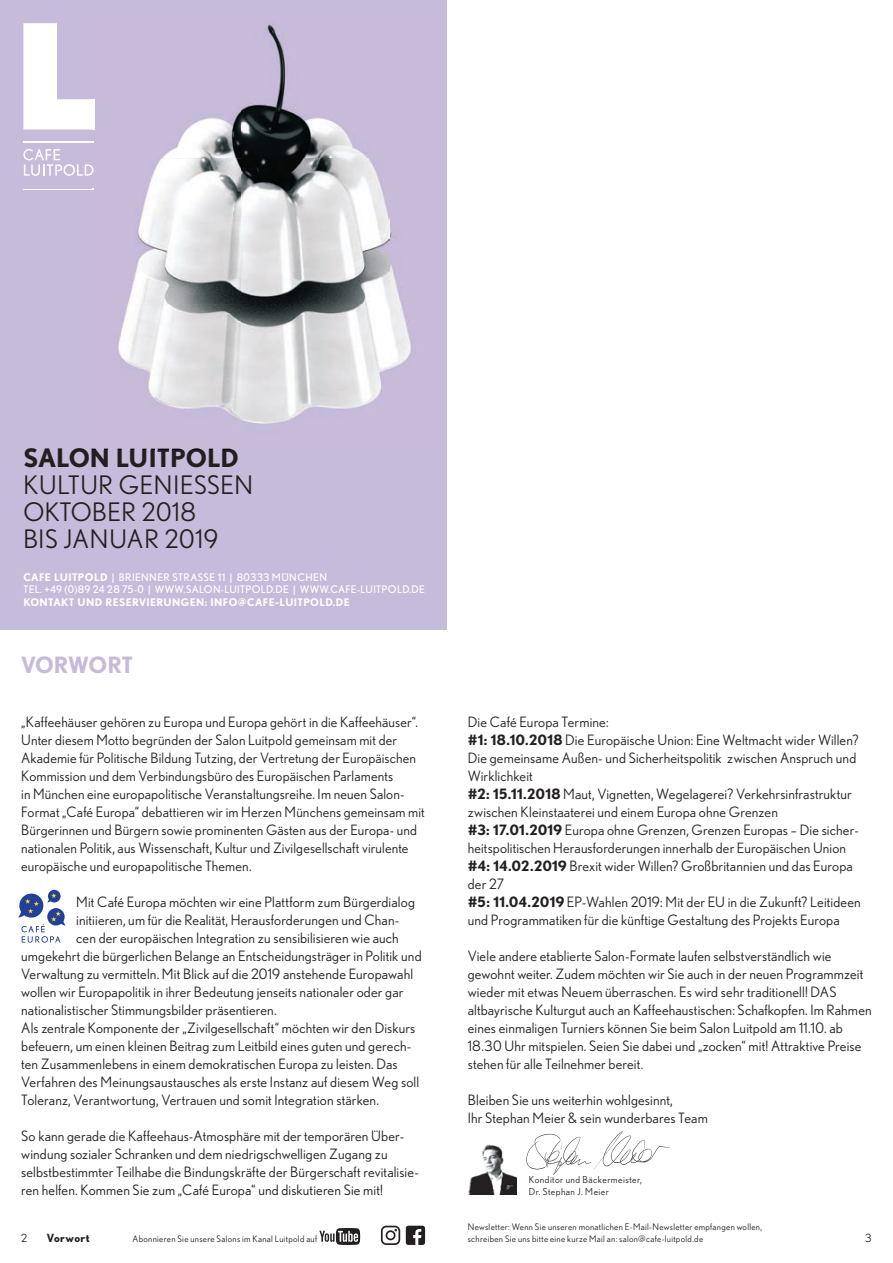
<style>
.page{position:relative;width:893px;height:1263px;background:#fff}
.page>*{position:absolute;margin:0;border:0;box-sizing:border-box;transform-origin:0 0}
.t1{font:25.5px/27px "Nobel";letter-spacing:.02em;color:#231f20}
.t2{font:700 25.5px "Nobel";color:#231f20}
.t3{font:700 22.5px "Nobel";letter-spacing:-.025em;color:#c7bbdb}
.t4{font:14.25px/18px "Nobel";letter-spacing:.01em;color:#231f20}
.t5{font:700 11.25px "Nobel";letter-spacing:.04em;color:#231f20}
.t6{font:11.25px "Nobel";color:#231f20}
.t7{font:10.5px/12.6px "Nobel";letter-spacing:.035em;color:#fff}
.t8{font:700 10.5px "Nobel";letter-spacing:.04em;color:#fff}
.t9{font:9.6px/12px "Nobel";letter-spacing:.05em;color:#231f20}
.t10{font:9px/11.6px "Nobel";letter-spacing:.035em;color:#231f20}
.s1{font-weight:700}
</style>
<div class="page">
<div style="left:0;top:0;width:446px;height:629px;background:#c7bbdb"></div>
<svg style="left:23px;top:23px;width:70px;height:106px"></svg>
<hr style="left:24px;top:142px;width:70px;height:1px;background:#fff">
<hr style="left:24px;top:189px;width:70px;height:1px;background:#fff">
<img style="left:93px;top:24px;width:318px;height:426px">
<svg style="left:23px;top:149px;width:71px;height:27px"></svg>
<img style="left:93px;top:99px;width:1px;height:30px">
<img style="left:93px;top:448px;width:35px;height:2px">
<svg style="left:130px;top:449px;width:16px;height:1px"></svg>
<img style="left:151px;top:448px;width:87px;height:2px">
<svg style="left:18px;top:890px;width:48px;height:53px"></svg>
<svg style="left:319px;top:1228px;width:41px;height:17px"></svg>
<svg style="left:381px;top:1226px;width:19px;height:19px"></svg>
<svg style="left:406px;top:1226px;width:19px;height:19px"></svg>
<img style="left:468px;top:1144px;width:49px;height:51px">
<img style="left:508px;top:1131px;width:164px;height:48px">
<h1 class="t2" style="left:23px;top:443px;width:217px">SALON LUITPOLD</h1>
<h1 class="t1" style="left:23px;top:471px;width:231px">KULTUR GENIESSEN<br>OKTOBER 2018<br>BIS JANUAR 2019</h1>
<p class="t7" style="left:23px;top:570px;width:403px"><span class="s1">CAFE LUITPOLD</span> | BRIENNER STRASSE 11 | 80333 MÜNCHEN<br>TEL. +49 (0)89 24 28 75-0 | WWW.SALON-LUITPOLD.DE | WWW.CAFE-LUITPOLD.DE</p>
<p class="t8" style="left:23px;top:596px;width:328px">KONTAKT UND RESERVIERUNGEN: INFO@CAFE-LUITPOLD.DE</p>
<h2 class="t3" style="left:21px;top:651px;width:113px">VORWORT</h2>
<p class="t4" style="left:468px;top:713px;width:395px">Die Café Europa Termine:<br><span class="s1">#1: 18.10.2018</span> Die Europäische Union: Eine Weltmacht wider Willen?<br>Die gemeinsame Außen- und Sicherheitspolitik zwischen Anspruch und Wirklichkeit<br><span class="s1">#2: 15.11.2018</span> Maut, Vignetten, Wegelagerei? Verkehrsinfrastruktur zwischen Kleinstaaterei und einem Europa ohne Grenzen<br><span class="s1">#3: 17.01.2019</span> Europa ohne Grenzen, Grenzen Europas – Die sicher&shy;heitspolitischen Herausforderungen innerhalb der Europäischen Union <span class="s1">#4: 14.02.2019</span> Brexit wider Willen? Großbritannien und das Europa der 27<br><span class="s1">#5: 11.04.2019</span> EP-Wahlen 2019: Mit der EU in die Zukunft? Leitideen und Programmatiken für die künftige Gestaltung des Projekts Europa</p>
<p class="t4" style="left:468px;top:947px;width:405px">Viele andere etablierte Salon-Formate laufen selbstverständlich wie gewohnt weiter. Zudem möchten wir Sie auch in der neuen Programmzeit wieder mit etwas Neuem überraschen. Es wird sehr traditionell! DAS altbayrische Kulturgut auch an Kaffeehaustischen: Schafkopfen. Im Rahmen eines einmaligen Turniers können Sie beim Salon Luitpold am 11.10. ab 18.30 Uhr mitspielen. Seien Sie dabei und „zocken“ mit! Attrak tive Preise stehen für alle Teilnehmer bereit.</p>
<p class="t4" style="left:468px;top:1091px;width:242px">Bleiben Sie uns weiterhin wohlgesinnt,<br>Ihr Stephan Meier &amp; sein wunderbares Team</p>
<p class="t4" style="left:21px;top:713px;width:405px">„Kaffeehäuser gehören zu Europa und Europa gehört in die Kaffeehäuser“.<br>Unter diesem Motto begründen der Salon Luitpold gemeinsam mit der Akademie für Politische Bildung Tutzing, der Vertretung der Europäischen Kommission und dem Verbindungsbüro des Europäischen Parlaments<br>in München eine europapolitische Veranstaltungsreihe. Im neuen Salon-Format „Café Europa“ debattieren wir im Herzen Münchens gemeinsam mit Bürgerinnen und Bürgern sowie prominenten Gästen aus der Europa- und nationalen Politik, aus Wissenschaft, Kultur und Zivilgesellschaft virulente europäische und europapolitische Themen.</p>
<p class="t4" style="left:76px;top:893px;width:340px">Mit Café Europa möchten wir eine Plattform zum Bürgerdialog</p>
<p class="t4" style="left:76px;top:911px;width:325px">initiieren, um für die Realität, Herausforderungen und Chan-</p>
<p class="t4" style="left:76px;top:929px;width:324px">cen der europäischen Integration zu sensibilisieren wie auch</p>
<p class="t4" style="left:21px;top:947px;width:402px">umgekehrt die bürgerlichen Belange an Entscheidungsträger in Politik und</p>
<p class="t4" style="left:21px;top:965px;width:393px">Verwaltung zu vermitteln. Mit Blick auf die 2019 anstehende Europawahl</p>
<p class="t4" style="left:21px;top:983px;width:384px">wollen wir Europapolitik in ihrer Bedeutung jenseits nationaler oder gar</p>
<p class="t4" style="left:21px;top:1001px;width:257px">nationalistischer Stimmungsbilder präsentieren.</p>
<p class="t4" style="left:21px;top:1019px;width:396px">Als zentrale Komponente der „Zivilgesellschaft“ möchten wir den Diskurs</p>
<p class="t4" style="left:21px;top:1037px;width:392px">befeuern, um einen kleinen Beitrag zum Leitbild eines guten und gerech-</p>
<p class="t4" style="left:21px;top:1055px;width:378px">ten Zusammenlebens in einem demokratischen Europa zu leisten. Das</p>
<p class="t4" style="left:21px;top:1073px;width:399px">Verfahren des Meinungsaustausches als erste Instanz auf diesem Weg soll</p>
<p class="t4" style="left:21px;top:1091px;width:359px">Toleranz, Verantwortung, Vertrauen und somit Integration stärken.</p>
<p class="t4" style="left:21px;top:1127px;width:399px">So kann gerade die Kaffeehaus-Atmosphäre mit der temporären Über&shy;windung sozialer Schranken und dem niedrigschwelligen Zugang zu selbstbestimmter Teilhabe die Bindungskräfte der Bürgerschaft revitalisie&shy;ren helfen. Kommen Sie zum „Café Europa“ und diskutieren Sie mit!</p>
<p class="t10" style="left:132px;top:1232px;width:186px">Abonnieren Sie unsere Salons im Kanal Luitpold auf</p>
<p class="t6" style="left:865px;top:1231px;width:8px">3</p>
<p class="t9" style="left:529px;top:1173px;width:115px">Konditor und Bäckermeister,<br>Dr. Stephan J. Meier</p>
<p class="t10" style="left:468px;top:1221px;width:296px">Newsletter: Wenn Sie unseren monatlichen E-Mail-Newsletter empfangen wollen, schreiben Sie uns bitte eine kurze Mail an: salon@cafe-luitpold.de</p>
<p class="t6" style="left:21px;top:1231px;width:8px">2</p>
<p class="t5" style="left:47px;top:1231px;width:44px">Vorwort</p>
</div>
